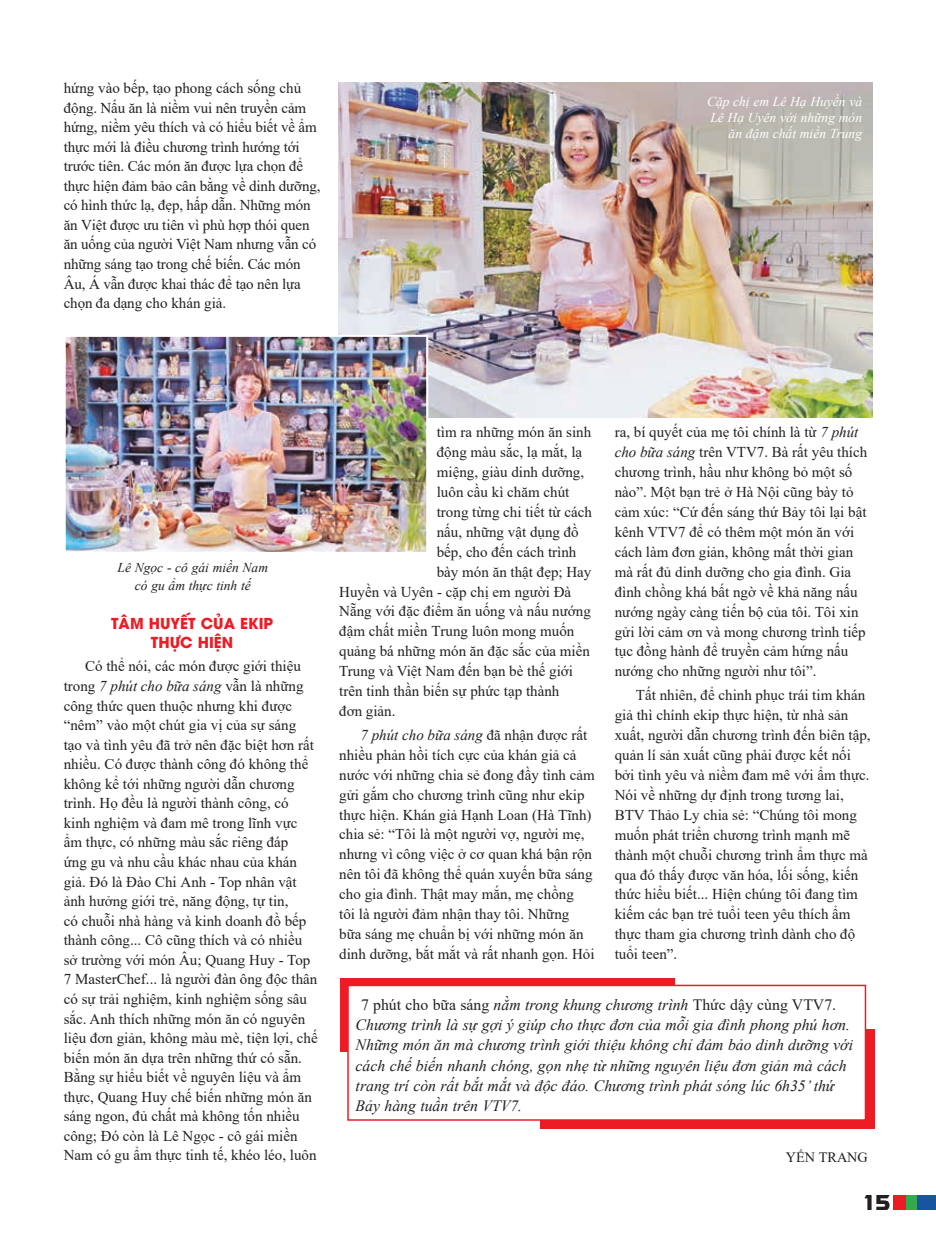
<style>
.page{position:relative;width:936px;height:1234px;background:#fff}
.page>*{position:absolute;margin:0;border:0;box-sizing:border-box;transform-origin:0 0}
.t1{font:21px "UTM Eremitage";color:#231f20}
.t2{font:italic 15.75px/20.2px "Times New Roman";color:#231f20}
.t3{font:15px/19.5px "Times New Roman";color:#231f20}
.t4{font:700 15px/19.5px "UTM Avo";color:#ed1c24;text-align:center}
.t5{font:14.25px "Times New Roman";color:#231f20}
.t6{font:italic 13.5px/15.8px "Times New Roman";color:#fff;text-align:right}
.t7{font:italic 13.5px/17.9px "Times New Roman";color:#231f20;text-align:center}
.s1{font-style:italic}
.s2{font-style:normal}
</style>
<div class="page">
<div style="left:905px;top:1194px;width:12px;height:15px;background:#34aa4e"></div>
<div style="left:917px;top:1194px;width:18px;height:15px;background:#1855a0"></div>
<div style="left:892px;top:1194px;width:13px;height:15px;background:#ed1c24"></div>
<img style="left:339px;top:83px;width:533px;height:334px">
<img style="left:67px;top:338px;width:358px;height:212px">
<div style="left:64px;top:335px;width:364px;height:218px;border:2px solid #fff"></div>
<div style="left:340px;top:978px;width:334px;height:73px;background:#ed1c24"></div>
<div style="left:540px;top:1029px;width:334px;height:99px;background:#ed1c24"></div>
<div style="left:347px;top:984px;width:519px;height:136px;background:#fff;border:2px solid #ed1c24"></div>
<p class="t3" style="left:64px;top:78px;width:258px">hứng vào bếp, tạo phong cách sống chủ động. Nấu ăn là niềm vui nên truyền cảm hứng, niềm yêu thích và có hiểu biết về ẩm thực mới là điều chương trình hướng tới trước tiên. Các món ăn được lựa chọn để thực hiện đảm bảo cân bằng về dinh dưỡng, có hình thức lạ, đẹp, hấp dẫn. Những món ăn Việt được ưu tiên vì phù hợp thói quen ăn uống của người Việt Nam nhưng vẫn có những sáng tạo trong chế biến. Các món Âu, Á vẫn được khai thác để tạo nên lựa chọn đa dạng cho khán giả.</p>
<p class="t6" style="left:707px;top:93px;width:156px">Cặp chị em Lê Hạ Huyền và<br>Lê Hạ Uyên với những món ăn đậm chất miền Trung</p>
<p class="t7" style="left:118px;top:558px;width:152px">Lê Ngọc - cô gái miền Nam có gu ẩm thực tinh tế</p>
<p class="t4" style="left:111px;top:612px;width:163px">TÂM HUYẾT CỦA EKIP<br>THỰC HIỆN</p>
<p class="t3" style="left:64px;top:656px;width:255px;text-indent:21px">Có thể nói, các món được giới thiệu trong <span class="s1">7 phú t cho bữa sáng</span> vẫn là những công thức quen thuộ c nhưng khi được “nêm” vào một chút gia vị của sự sáng tạo và tình yêu đã trở nên đặc biệt hơn rất nhiều. Có được thành công đó không thể không kể tới những người dẫn chương trình. Họ đều là người thành công, có<br>kinh nghiệm và đam mê trong lĩnh vực ẩm thực, có những màu sắc riêng đáp<br>ứng gu và nhu cầu khác nhau của khán giả. Đó là Đào Chi Anh - Top nhân vật ảnh hưởng giới trẻ, năng động, tự tin,<br>có chuỗi nhà hàng và kinh doanh đồ bếp thành công... Cô cũng thích và có nhiều sở trường với món Âu; Quang Huy - Top 7 MasterChef... là người đàn ông độc thân có sự trải nghiệm, kinh nghiệm sống sâu sắc. Anh thích những món ăn có nguyên liệu đơn giản, không màu mè, tiện lợi, chế biến món ăn dựa trên những thứ có sẵn.<br>Bằng sự hiểu biết về nguyên liệu và ẩm thực, Quang Huy chế biến những món ăn sáng ngon, đủ chất mà không tốn nhiều công; Đó còn là Lê Ngọc - cô gái miền Nam có gu ẩm thực tinh tế, khéo léo, luôn</p>
<p class="t3" style="left:437px;top:421px;width:156px">tìm ra những món ăn sinh</p>
<p class="t3" style="left:437px;top:441px;width:147px">động màu sắc, lạ mắt, lạ</p>
<p class="t3" style="left:437px;top:461px;width:149px">miệng, giàu dinh dưỡng,</p>
<p class="t3" style="left:437px;top:481px;width:134px">luôn cầu kì chăm chút</p>
<p class="t3" style="left:437px;top:501px;width:156px">trong từng chi tiết từ cách</p>
<p class="t3" style="left:437px;top:521px;width:143px">nấu, những vật dụng đồ</p>
<p class="t3" style="left:437px;top:541px;width:141px">bếp, cho đến cách trình</p>
<p class="t3" style="left:437px;top:561px;width:156px">bày món ăn thật đẹp; Hay</p>
<p class="t3" style="left:339px;top:581px;width:233px">Huyền và Uyên - cặp chị em người Đà</p>
<p class="t3" style="left:339px;top:601px;width:253px">Nẵng với đặc điểm ăn uống và nấu nướng</p>
<p class="t3" style="left:339px;top:621px;width:236px">đậm chất miền Trung luôn mong muốn</p>
<p class="t3" style="left:339px;top:641px;width:252px">quảng bá những món ăn đặc sắc của miền</p>
<p class="t3" style="left:339px;top:661px;width:235px">Trung và Việt Nam đến bạn bè thế giới</p>
<p class="t3" style="left:339px;top:681px;width:221px">trên tinh thần biến sự phức tạp thành</p>
<p class="t3" style="left:339px;top:701px;width:58px">đơn giản.</p>
<p class="t3" style="left:339px;top:724px;width:257px;line-height:20px;text-indent:21px"><span class="s1">7 phút cho bữa sáng</span> đã nhận được rất nhiều phản hồi tích cực của khán giả cả nước với những chia sẻ đong đầy tình cảm gửi gắm cho chương trình cũng như ekip thực hiện. Khán giả Hạnh Loan (Hà Tĩnh) chia sẻ : “Tôi là một người vợ, người mẹ , nhưng vì công việc ở cơ quan khá bận rộn nên tôi đã không thể quán xuyến bữa sáng cho gia đình. Thật may mắn, mẹ chồng<br>tôi là người đảm nhận thay tôi. Những bữa sáng mẹ chuẩn bị với những món ăn dinh dưỡng, bắt mắt và rất nhanh gọn. Hỏ i</p>
<p class="t3" style="left:614px;top:421px;width:254px;line-height:20px">ra, bí quyết của mẹ tôi chính là từ <span class="s1">7 phút cho bữa sáng</span> trên VTV7. Bà rất yêu thích chương trình, hầu như không bỏ một số nào”. Một bạn trẻ ở Hà Nội cũng bày tỏ cảm xúc: “Cứ đến sáng thứ Bảy tôi lại bật kênh VTV7 để có thêm một món ăn với cách làm đơn giản, không mất thời gian mà rất đủ dinh dưỡng cho gia đình. Gia đình chồng khá bất ngờ về khả năng nấu nướng ngày càng tiến bộ của tôi. Tôi xin gửi lời cảm ơn và mong chương trình tiếp tục đồng hành để truyền cảm hứng nấu nướng cho những người như tôi”.</p>
<p class="t3" style="left:614px;top:684px;width:257px;line-height:20px;text-indent:21px">Tất nhiên, để chinh phục trái tim khán giả thì chính ekip thực hiện, từ nhà sản xuất, người dẫn chương trình đến biên tập, quản lí sản xuất cũng phải được kết nối bởi tình yêu và niềm đam mê với ẩm thực.<br>Nó i về những dự định trong tương lai, BTV Thảo Ly chia sẻ: “Chúng tôi mong muốn phát triển chương trình mạnh mẽ thành một chuỗi chương trình ẩm thực mà qua đó thấy được văn hóa, lối sống, kiến thức hiểu biết... Hiện chúng tôi đang tìm kiếm các bạn trẻ tuổi teen yêu thích ẩm thực tham gia chương trình dành cho độ tuổi teen”.</p>
<p class="t2" style="left:355px;top:993px;width:499px;text-indent:5px"><span class="s2">7 phút cho bữa sáng</span> nằm trong khung chương trình <span class="s2">Thức dậy cùng VTV7.<br></span>Chương trình là sự gợi ý giúp cho thực đơn của mỗi gia đình phong phú hơn.<br>Những món ăn mà chương trình giới thiệu không chỉ đảm bả o dinh dưỡng với cách chế biến nhanh chóng, gọn nhẹ từ những nguyên liệu đơn giản mà cách trang trí còn rất bắt mắt và độc đáo. Chương trình phát sóng lúc 6h35’ thứ Bảy hà ng tuần trên VTV7.</p>
<p class="t5" style="left:785px;top:1146px;width:53px">Yến Trang</p>
<h1 class="t1" style="left:860px;top:1187px;width:31px">15</h1>
</div>
